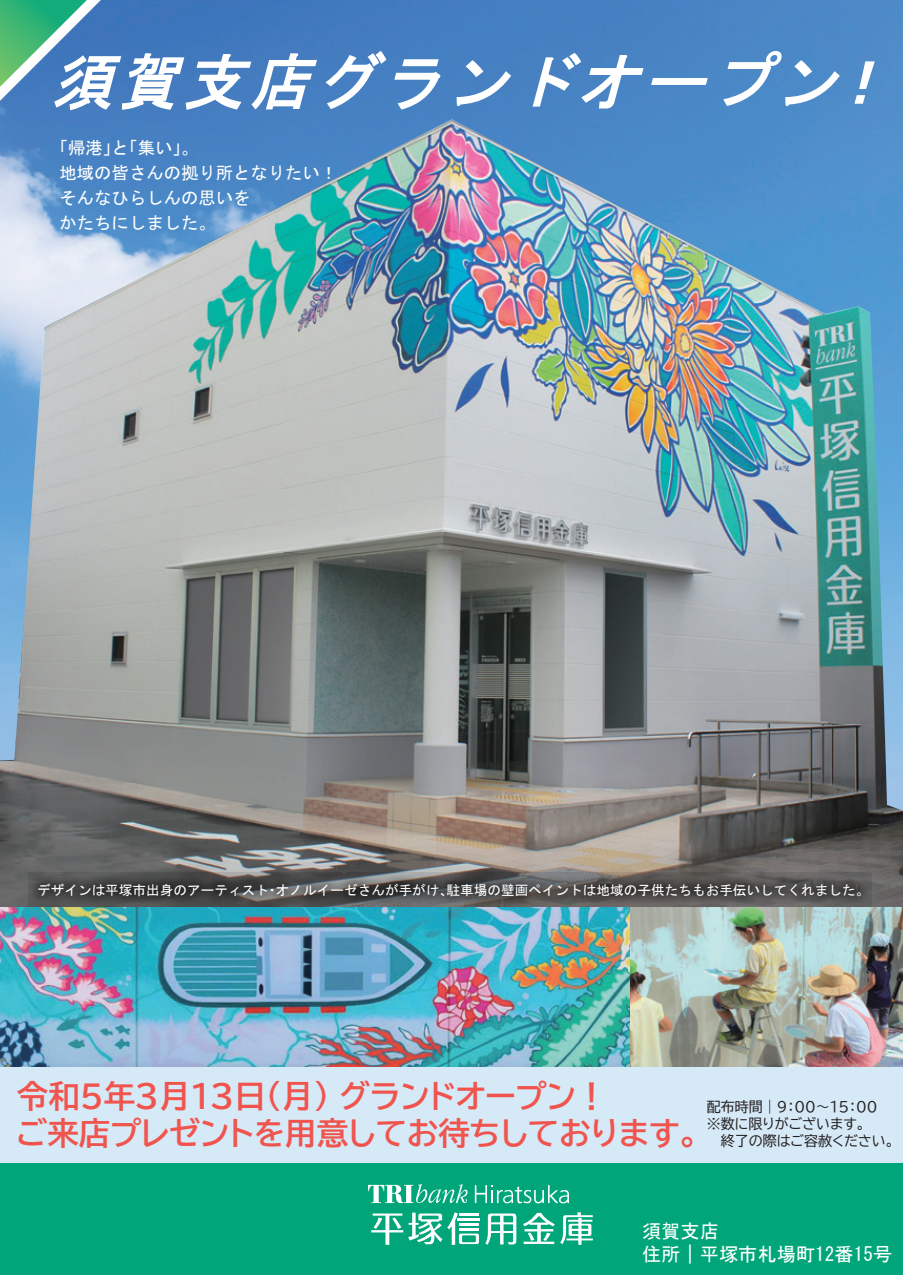
<style>
.page{position:relative;width:903px;height:1275px;background:#fff}
.page>*{position:absolute;margin:0;border:0;box-sizing:border-box;transform-origin:0 0}
.t1{font:italic 60.9px "UD Shin Go NT Pro De Bold 90 ms RKSJ H";color:#fff}
.t2{font:31.5px/37.8px "BIZ UDP Gothic Bold";color:#f0544d}
.t3{font:19.25px/23.1px "UD Shin Go NT Pro Light 90 ms RKSJ H";color:#fff}
.t4{font:17.32px/24.8px "UD Shin Go NT Pro Regular 90 ms RKSJ H";color:#fff}
.t5{font:14px/16.8px "BIZ UDP Gothic";color:#231f20}
.t6{font:13.65px "UD Shin Go NT Pro Regular 90 ms RKSJ H";color:#fff}
</style>
<div class="page">
<img style="left:445px;top:0;width:458px;height:119px">
<img style="left:0;top:969px;width:903px;height:98px">
<img style="left:0;top:119px;width:903px;height:850px">
<svg style="left:453px;top:59px;width:64px;height:47px"></svg>
<svg style="left:531px;top:52px;width:178px;height:57px"></svg>
<svg style="left:716px;top:50px;width:129px;height:57px"></svg>
<svg style="left:853px;top:61px;width:23px;height:44px"></svg>
<div style="left:0;top:1067px;width:903px;height:208px;background:#d6e9f7"></div>
<svg style="left:0;top:0;width:445px;height:184px"></svg>
<svg style="left:28px;top:872px;width:843px;height:34px"></svg>
<div style="left:0;top:1163px;width:903px;height:112px;background:#00a679"></div>
<hr style="left:458px;top:1218px;width:22px;height:3px;background:#fff">
<svg style="left:371px;top:1212px;width:108px;height:33px"></svg>
<svg style="left:485px;top:1213px;width:31px;height:32px"></svg>
<svg style="left:523px;top:1212px;width:70px;height:33px"></svg>
<svg style="left:368px;top:1184px;width:100px;height:20px"></svg>
<svg style="left:475px;top:1185px;width:94px;height:19px"></svg>
<h1 class="t1" style="left:52px;top:51px;width:855px">須賀支店グランドオープン！</h1>
<p class="t4" style="left:60px;top:135px;width:279px;text-indent:-9px">「帰港」と「集い」。<br>地域の皆さんの拠り所となりたい！そんなひらしんの思いを<br>かたちにしました。</p>
<p class="t6" style="left:37px;top:883px;width:834px">デザインは平塚市出身のアーティスト・オノルイーゼさんが手がけ、駐車場の壁画ペイントは地域の子供たちもお手伝いしてくれました。</p>
<h2 class="t2" style="left:17px;top:1077px;width:683px">令和5年3月13日（月） グランドオープン！<br>ご来店プレゼントを用意してお待ちしております。</h2>
<p class="t5" style="left:707px;top:1098px;width:189px">配布時間｜９：００～15：００※数に限りがございます。<br>　 終了の際はご容赦ください。</p>
<h3 class="t3" style="left:642px;top:1219px;width:252px">須賀支店<br>住所｜平塚市札場町12番15号</h3>
</div>
